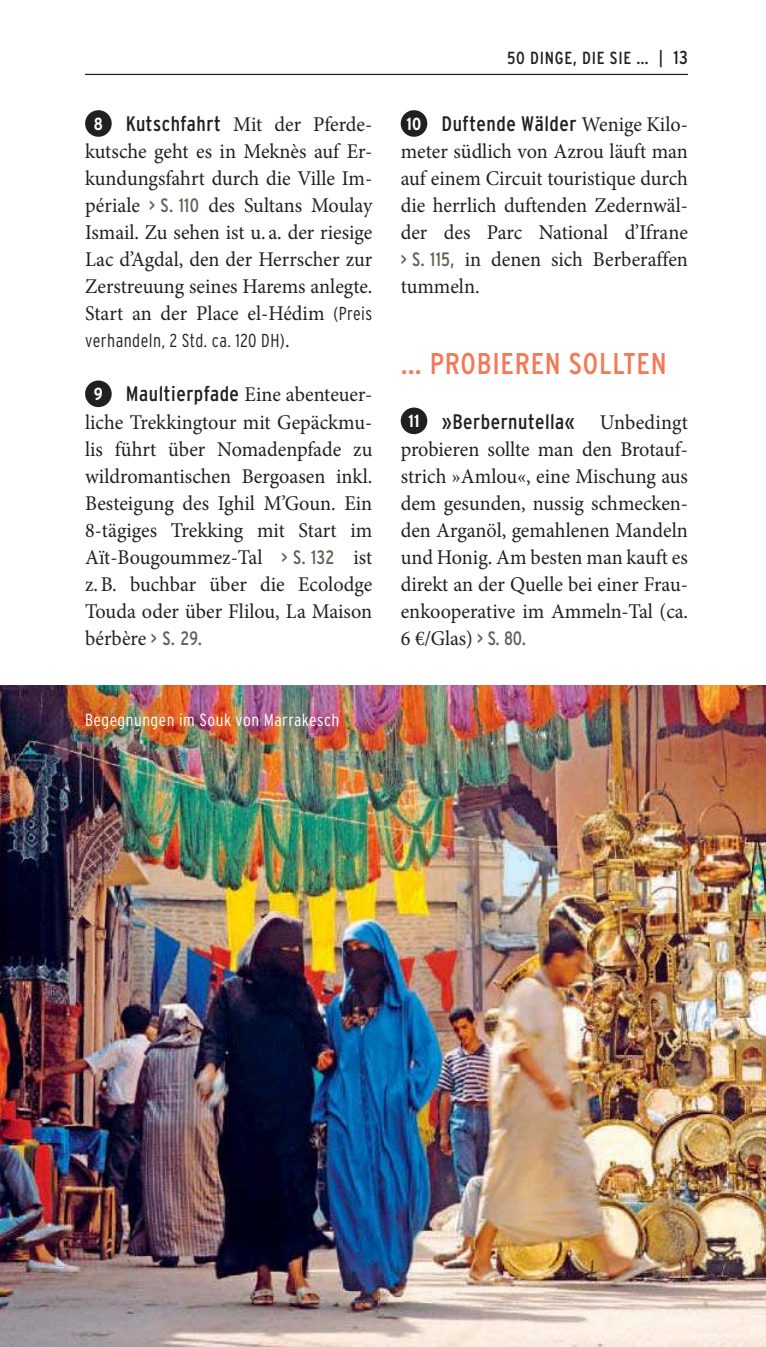
<style>
.page{position:relative;width:766px;height:1347px;background:#fff}
.page>*{position:absolute;margin:0;border:0;box-sizing:border-box;transform-origin:0 0}
.t1{font:condensed 30px "Interstate";letter-spacing:.025em;color:#f37957}
.t2{font:21px/27px "Minion Pro";color:#221f20;text-align:justify;scale:.96 1}
.t3{font:condensed 21px "Interstate";letter-spacing:.025em;color:#221f20}
.t4{font:300 condensed 18.75px "Interstate";letter-spacing:.025em;color:#221f20;scale:.96 1}
.t5{font:300 condensed 17.5px "Interstate";letter-spacing:.025em;color:#fff}
.t6{font:condensed 17.5px "Interstate";letter-spacing:.04em;color:#221f20}
.s1{font-family:"Interstate";font-weight:700;font-stretch:condensed;font-size:17.5px;color:#fff}
.s2{font-family:"Interstate";font-stretch:condensed}
.s3{font-family:"Interstate";font-stretch:condensed;font-size:19.5px;color:#636255}
.s4{font-family:"Interstate";font-weight:300;font-stretch:condensed;font-size:18.75px}
.s5{font-family:"Minion Pro";font-weight:400;font-stretch:normal;font-size:21px}
.s6{font-size:18.75px}
.s7{font-weight:700;font-size:17.5px;color:#fff}
.s8{font-family:"Minion Pro";font-stretch:normal}
</style>
<div class="page">
<hr style="left:85px;top:74px;width:602px;height:1px;background:#221f20">
<div style="left:85px;top:110px;width:27px;height:27px;background:#221f20;border-radius:50%"></div>
<div style="left:85px;top:380px;width:27px;height:27px;background:#221f20;border-radius:50%"></div>
<div style="left:400px;top:110px;width:27px;height:27px;background:#221f20;border-radius:50%"></div>
<div style="left:400px;top:407px;width:27px;height:27px;background:#221f20;border-radius:50%"></div>
<img style="left:0;top:686px;width:765px;height:660px">
<p class="t2" style="left:85px;top:112px;width:301px;text-align:center"><span class="s1">8</span> <span class="s2">Kutschfahrt</span> Mit der Pferde&shy;kutsche geht es in Meknès auf Er&shy;kundungsfahrt durch die Ville Im&shy;périale <span class="s3">&gt; S. 110</span> des Sultans Moulay Ismail. Zu sehen ist u. a. der riesige Lac d’Agdal, den der Herrscher zur Zerstreuung seines Harems anlegte.<br>Start an der Place el-Hédim <span class="s4">(Preis</span></p>
<p class="t4" style="left:85px;top:331px;width:215px">verhandeln, 2 Std. ca. 120 DH)<span class="s5">.</span></p>
<p class="t2" style="left:85px;top:382px;width:301px;text-indent:9px"><span class="s1">9</span> <span class="s2">Maultierpfade</span> Eine abenteuer&shy;liche Trekkingtour mit Gepäckmu&shy;lis führt über Nomadenpfade zu wildromantischen Berg oasen inkl.<br>Besteigung des Ighil M’Goun. Ein 8-tägiges Trekking mit Start im Aït-Bou goum mez-Tal <span class="s3">&gt; S. 132</span> ist z. B. buchbar über die Ecolodge Touda oder über Flilou, La Maison bérbère <span class="s3">&gt; S. 29.</span></p>
<p class="t5" style="left:85px;top:711px;width:256px">Begegnungen im Souk von Marrakesch</p>
<p class="t6" style="left:507px;top:48px;width:182px">50 DINGE, DIE SIE … | <span class="s6">13</span></p>
<p class="t3" style="left:406px;top:112px;width:283px"><span class="s7">10</span> Duftende Wälder <span class="s8">Wenige Kilo-</span></p>
<p class="t2" style="left:400px;top:139px;width:301px">meter südlich von Azrou läuft man auf einem Circuit touristique durch die herrlich duftenden Zedernwäl&shy;der des Parc National d’Ifrane <span class="s3">&gt; S. 115,</span> in denen sich Berberaffen tummeln.</p>
<h1 class="t1" style="left:400px;top:347px;width:267px">… PROBIEREN SOLLTEN</h1>
<p class="t3" style="left:408px;top:409px;width:281px"><span class="s7">11</span> »Berbernutella« <span class="s8">Unbedingt</span></p>
<p class="t2" style="left:400px;top:436px;width:301px">probieren sollte man den Brotauf&shy;strich »Amlou«, eine Mischung aus dem gesunden, nussig schmecken&shy;den Arganöl, gemahlenen Mandeln und Honig. Am besten man kauft es direkt an der Quelle bei einer Frau&shy;enkooperative im Ammeln-Tal (ca.<br>6 €/Glas) <span class="s3">&gt; S. 80.</span></p>
</div>
